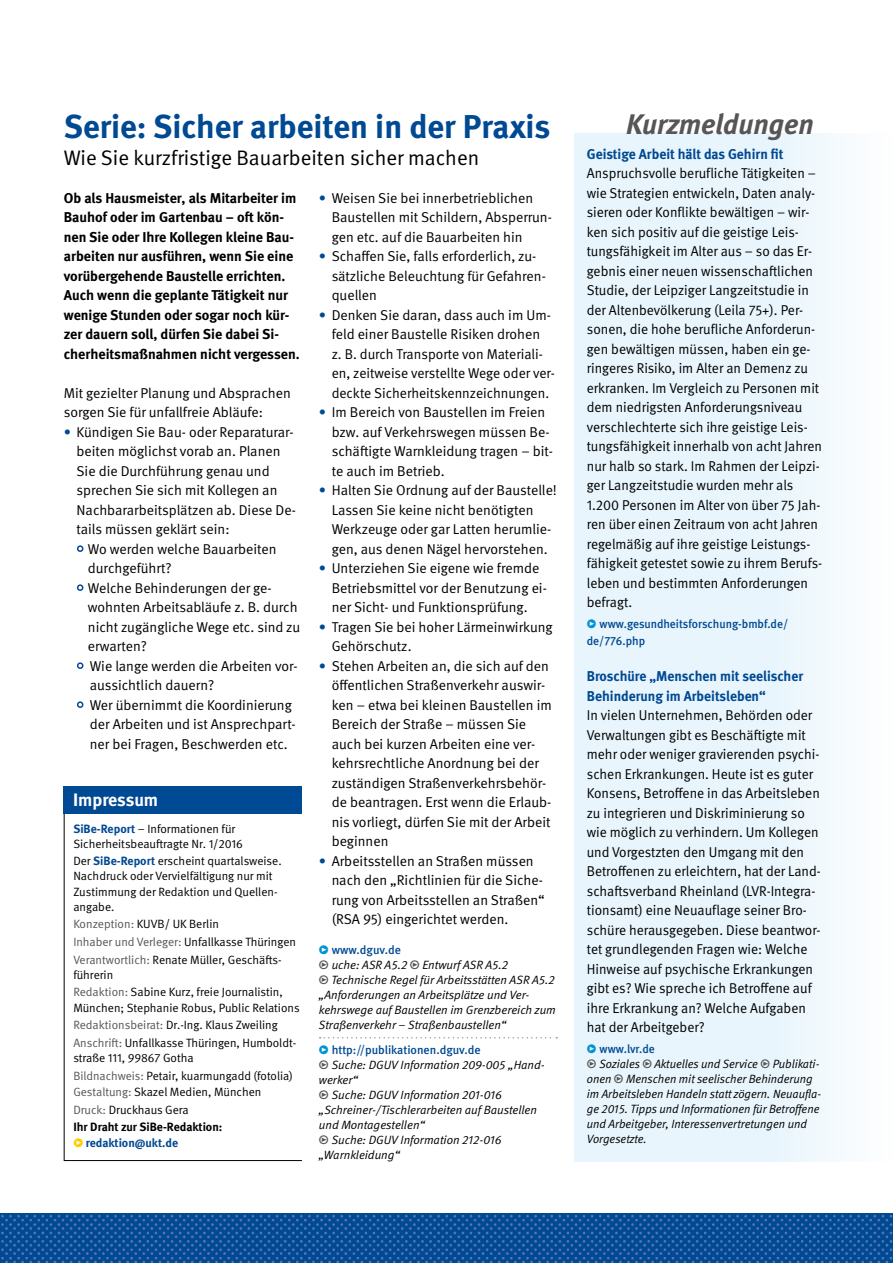
<style>
.page{position:relative;width:893px;height:1263px;background:#fff}
.page>*{position:absolute;margin:0;border:0;box-sizing:border-box;transform-origin:0 0}
.DGUV_Titel{font:700 33px "DGUV Meta";color:#004993}
.DGUV_GS{font:italic 700 28.35px "DGUV Meta";color:#565656}
.DGUV_Untertitel{font:21px "DGUV Meta";color:#000}
.DGUV_ZT{font:700 18px "DGUV Meta";letter-spacing:-.005em;color:#fff}
.DGUV_GS-2{font:14.25px/19.5px "DGUV Meta";color:#000}
.DGUV_ZT-2{font:14.25px/19.5px "DGUV Meta";color:#000}
.DGUV_GS_Bold{font:700 14.25px/19.5px "DGUV Meta";color:#000}
.DGUV_GS_Liste{font:14.25px/19.5px "DGUV Meta";color:#000}
.DGUV_ZT-3{font:700 14.25px/19.5px "DGUV Meta";color:#004993}
.t1{font:italic 12px/15px "DGUV Meta";color:#000}
.DGUV_GS-3{font:12px/15.1px "DGUV Meta";color:#000}
.t2{font:500 12px/16.5px "DGUV Meta";color:#004993}
.DGUV_GS-4{font:700 12px "DGUV Meta";color:#000}
.DGUV_GS-5{font:700 12px "DGUV Meta";color:#004993}
.s1{color:#004993}
.s2{font-style:normal;color:#565656}
.s3{font-weight:700;color:#004993}
.s4{color:#565656}
.s5{font-weight:400;color:#fc0}
</style>
<div class="page">
<img style="left:0;top:1214px;width:893px;height:49px">
<div style="left:574px;top:134px;width:319px;height:1028px;background:linear-gradient(to right,#e3f3fb,#f6fbfd)"></div>
<div style="left:77px;top:545px;width:6px;height:7px;border:2px solid #004993;border-radius:50%"></div>
<div style="left:77px;top:584px;width:6px;height:7px;border:2px solid #004993;border-radius:50%"></div>
<div style="left:77px;top:662px;width:6px;height:7px;border:2px solid #004993;border-radius:50%"></div>
<div style="left:77px;top:701px;width:6px;height:7px;border:2px solid #004993;border-radius:50%"></div>
<svg style="left:320px;top:1037px;width:237px;height:1px"></svg>
<div style="left:64px;top:786px;width:238px;height:28px;background:#004993"></div>
<svg style="left:63px;top:813px;width:239px;height:348px"></svg>
<svg style="left:587px;top:619px;width:9px;height:9px"></svg>
<svg style="left:587px;top:1044px;width:9px;height:9px"></svg>
<svg style="left:587px;top:1059px;width:9px;height:9px"></svg>
<p class="DGUV_Titel" style="left:64px;top:106px;width:488px">Serie: Sicher arbeiten in der Praxis</p>
<p class="DGUV_GS" style="left:626px;top:107px;width:189px">Kurzmeldungen</p>
<p class="DGUV_Untertitel" style="left:64px;top:145px;width:417px">Wie Sie kurzfristige Bauarbeiten sicher machen</p>
<p class="DGUV_GS_Bold" style="left:64px;top:188px;width:237px">Ob als Hausmeister, als Mitarbeiter im Bauhof oder im Gartenbau – oft kön&shy;nen Sie oder Ihre Kollegen kleine Bau&shy;arbeiten nur ausführen, wenn Sie eine vorübergehende Baustelle errichten.<br>Auch wenn die geplante Tätigkeit nur wenige Stunden oder sogar noch kür&shy;zer dauern soll, dürfen Sie dabei Si&shy;cherheitsmaßnahmen nicht vergessen.</p>
<p class="DGUV_GS-2" style="left:64px;top:383px;width:229px">Mit gezielter Planung und Absprachen sorgen Sie für unfallfreie Abläufe:</p>
<p class="DGUV_GS-2" style="left:77px;top:422px;width:221px;text-indent:-13px"><span class="s1">•</span> Kündigen Sie Bau- oder Reparaturar&shy;beiten möglichst vorab an. Planen Sie die Durchführung genau und sprechen Sie sich mit Kollegen an Nachbararbeitsplätzen ab. Diese De&shy;tails müssen geklärt sein:</p>
<p class="DGUV_GS_Liste" style="left:88px;top:539px;width:190px">Wo werden welche Bauarbeiten durchgeführt?</p>
<p class="DGUV_GS_Liste" style="left:88px;top:578px;width:214px">Welche Behinderungen der ge&shy;wohnten Arbeitsabläufe z. B. durch nicht zugängliche Wege etc. sind zu erwarten?</p>
<p class="DGUV_GS_Liste" style="left:90px;top:656px;width:209px">Wie lange werden die Arbeiten vor&shy;aussichtlich dauern?</p>
<p class="DGUV_GS_Liste" style="left:90px;top:695px;width:207px">Wer übernimmt die Koordinierung der Arbeiten und ist Ansprechpart&shy;ner bei Fragen, Beschwerden etc.</p>
<p class="DGUV_ZT-3" style="left:587px;top:145px;width:198px">Geistige Arbeit hält das Gehirn fit</p>
<p class="DGUV_GS-2" style="left:587px;top:164px;width:237px">Anspruchsvolle berufliche Tätigkeiten – wie Strategien entwickeln, Daten analy&shy;sieren oder Konflikte bewältigen – wir&shy;ken sich positiv auf die geistige Leis&shy;tungsfähigkeit im Alter aus – so das Er&shy;gebnis einer neuen wissenschaftlichen Studie, der Leipziger Langzeitstudie in der Altenbevölkerung (Leila 75+). Per&shy;sonen, die hohe berufliche Anforderun&shy;gen bewältigen müssen, haben ein ge&shy;ringeres Risiko, im Alter an Demenz zu erkranken. Im Vergleich zu Personen mit dem niedrigsten Anforderungsniveau verschlechterte sich ihre geistige Leis&shy;tungsfähigkeit innerhalb von acht Jahren nur halb so stark. Im Rahmen der Leipzi&shy;ger Langzeitstudie wurden mehr als 1.200 Personen im Alter von über 75 Jah&shy;ren über einen Zeitraum von acht Jahren regelmäßig auf ihre geistige Leistungs&shy;fähigkeit getestet sowie zu ihrem Berufs&shy;leben und bestimmten Anforderungen befragt.</p>
<p class="t2" style="left:587px;top:616px;width:203px;text-indent:13px">www.gesundheitsforschung-bmbf.de/ de/776.php</p>
<p class="DGUV_ZT-3" style="left:587px;top:667px;width:218px">Broschüre „Menschen mit seelischer<br>Behinderung im Arbeitsleben“</p>
<p class="DGUV_ZT-2" style="left:587px;top:706px;width:236px">In vielen Unternehmen, Behörden oder Verwaltungen gibt es Beschäftigte mit mehr oder weniger gravierenden psychi&shy;schen Erkrankungen. Heute ist es guter Konsens, Betroffene in das Arbeitsleben zu integrieren und Diskriminierung so wie möglich zu verhindern. Um Kollegen und Vorgestzten den Umgang mit den Betroffenen zu erleichtern, hat der Land&shy;schaftsverband Rheinland (LVR-Integra&shy;tionsamt) eine Neuauflage seiner Bro&shy;schüre herausgegeben. Diese beantwor&shy;tet grundlegenden Fragen wie: Welche Hinweise auf psychische Erkrankungen gibt es? Wie spreche ich Betroffene auf ihre Erkrankung an? Welche Aufgaben hat der Arbeitgeber?</p>
<p class="t2" style="left:600px;top:1041px;width:57px">www.lvr.de</p>
<p class="t1" style="left:587px;top:1057px;width:236px;text-indent:13px">Soziales <span class="s2">•</span> Aktuelles und Service <span class="s2">•</span> Publikati&shy;onen <span class="s2">•</span> Menschen mit seelischer Behinderung im Arbeitsleben Handeln statt zögern. Neuaufla&shy;ge 2015. Tipps und Informationen für Betroffene und Arbeitgeber, Interessenvertretungen und Vorgesetzte.</p>
<p class="DGUV_GS-2" style="left:332px;top:188px;width:222px;text-indent:-13px"><span class="s1">•</span> Weisen Sie bei innerbetrieblichen<br>Baustellen mit Schildern, Absperrun&shy;gen etc. auf die Bauarbeiten hin</p>
<p class="DGUV_GS-2" style="left:332px;top:247px;width:216px;text-indent:-13px"><span class="s1">•</span> Schaffen Sie, falls erforderlich, zu&shy;sätzliche Beleuchtung für Gefahren&shy;quellen</p>
<p class="DGUV_GS-2" style="left:332px;top:305px;width:225px;text-indent:-13px"><span class="s1">•</span> Denken Sie daran, dass auch im Um&shy;feld einer Baustelle Risiken drohen<br>z. B. durch Transporte von Materiali&shy;en, zeitweise verstellte Wege oder ver&shy;deckte Sicherheitskennzeichnungen.</p>
<p class="DGUV_GS-2" style="left:332px;top:403px;width:223px;text-indent:-13px"><span class="s1">•</span> Im Bereich von Baustellen im Freien bzw. auf Verkehrswegen müssen Be&shy;schäftigte Warnkleidung tragen – bit&shy;te auch im Betrieb.</p>
<p class="DGUV_GS-2" style="left:332px;top:481px;width:227px;text-indent:-13px"><span class="s1">•</span> Halten Sie Ordnung auf der Baustelle!<br>Lassen Sie keine nicht benötigten Werkzeuge oder gar Latten herumlie&shy;gen, aus denen Nägel hervorstehen.</p>
<p class="DGUV_GS-2" style="left:332px;top:559px;width:217px;text-indent:-13px"><span class="s1">•</span> Unterziehen Sie eigene wie fremde<br>Betriebsmittel vor der Benutzung ei&shy;ner Sicht- und Funktionsprüfung.</p>
<p class="DGUV_GS-2" style="left:332px;top:617px;width:223px;text-indent:-13px"><span class="s1">•</span> Tragen Sie bei hoher Lärmeinwirkung<br>Gehörschutz.</p>
<p class="DGUV_GS-2" style="left:332px;top:656px;width:222px;text-indent:-13px"><span class="s1">•</span> Stehen Arbeiten an, die sich auf den öffentlichen Straßenverkehr auswir&shy;ken – etwa bei kleinen Baustellen im Bereich der Straße – müssen Sie auch bei kurzen Arbeiten eine ver&shy;kehrsrechtliche Anordnung bei der zuständigen Straßenverkehrsbehör&shy;de beantragen. Erst wenn die Erlaub&shy;nis vorliegt, dürfen Sie mit der Arbeit beginnen</p>
<p class="DGUV_GS-2" style="left:332px;top:851px;width:214px;text-indent:-13px"><span class="s1">•</span> Arbeitsstellen an Straßen müssen nach den „Richtlinien für die Siche&shy;rung von Arbeitsstellen an Straßen“ (RSA 95) eingerichtet werden.</p>
<p class="t2" style="left:332px;top:941px;width:71px">www.dguv.de</p>
<p class="t1" style="left:332px;top:957px;width:178px">uche: ASR A5.2 <span class="s2">•</span> Entwurf ASR A5.2</p>
<p class="t1" style="left:319px;top:972px;width:238px"><span class="s2">•</span> Technische Regel für Arbeitsstätten ASR A5.2 „Anforderungen an Arbeitsplätze und Ver&shy;kehrswege auf Baustellen im Grenzbereich zum Straßenverkehr – Straßenbaustellen“</p>
<p class="t2" style="left:332px;top:1041px;width:150px">http://publikationen.dguv.de</p>
<p class="t1" style="left:319px;top:1057px;width:227px;text-indent:13px">Suche: DGUV Information 209-005 „Hand&shy;werker“</p>
<p class="t1" style="left:319px;top:1087px;width:220px;text-indent:13px">Suche: DGUV Information 201-016 „Schreiner-/Tischlerarbeiten auf Baustellen und Montagestellen“</p>
<p class="t1" style="left:319px;top:1132px;width:184px;text-indent:13px">Suche: DGUV Information 212-016 „Warnkleidung“</p>
<p class="DGUV_ZT" style="left:73px;top:789px;width:87px">Impressum</p>
<p class="DGUV_GS-3" style="left:73px;top:821px;width:171px"><span class="s3">SiBe-Report</span> – Informationen für<br>Sicherheitsbeauftragte Nr. 1/2016</p>
<p class="DGUV_GS-3" style="left:73px;top:854px;width:210px">Der <span class="s3">SiBe-Report</span> erscheint quartalsweise.<br>Nachdruck oder Vervielfältigung nur mit Zustimmung der Redaktion und Quellen&shy;angabe.</p>
<p class="DGUV_GS-3" style="left:73px;top:917px;width:147px"><span class="s4">Konzeption:</span> KUVB/ UK Berlin</p>
<p class="DGUV_GS-3" style="left:73px;top:934px;width:224px"><span class="s4">Inhaber und Verleger:</span> Unfallkasse Thüringen</p>
<p class="DGUV_GS-3" style="left:73px;top:952px;width:210px"><span class="s4">Verantwortlich:</span> Renate Müller, Geschäfts&shy;führerin</p>
<p class="DGUV_GS-3" style="left:73px;top:985px;width:228px"><span class="s4">Redaktion:</span> Sabine Kurz, freie Journalistin,<br>München; Stephanie Robus, Public Relations</p>
<p class="DGUV_GS-3" style="left:73px;top:1018px;width:206px"><span class="s4">Redaktionsbeirat:</span> Dr.-Ing. Klaus Zweiling</p>
<p class="DGUV_GS-3" style="left:73px;top:1035px;width:224px"><span class="s4">Anschrift:</span> Unfallkasse Thüringen, Humboldt&shy;straße 111, 99867 Gotha</p>
<p class="DGUV_GS-3" style="left:73px;top:1068px;width:221px"><span class="s4">Bildnachweis:</span> Petair, kuarmungadd (fotolia)</p>
<p class="DGUV_GS-3" style="left:73px;top:1085px;width:190px"><span class="s4">Gestaltung:</span> Skazel Medien, München</p>
<p class="DGUV_GS-3" style="left:73px;top:1102px;width:117px"><span class="s4">Druck:</span> Druckhaus Gera</p>
<p class="DGUV_GS-4" style="left:73px;top:1120px;width:151px">Ihr Draht zur SiBe-Redaktion:</p>
<p class="DGUV_GS-5" style="left:73px;top:1135px;width:106px"><span class="s5">•</span> redaktion@ukt.de</p>
</div>
